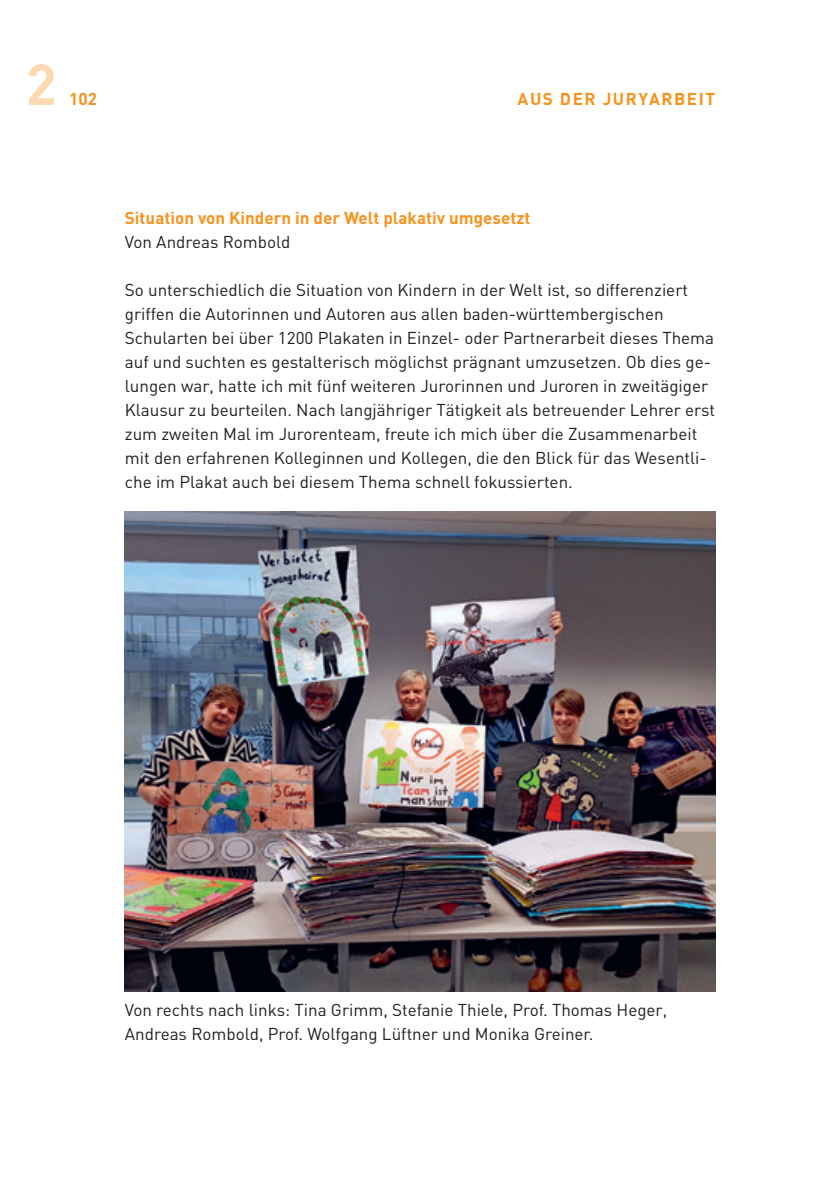
<style>
.page{position:relative;width:840px;height:1191px;background:#fff}
.page>*{position:absolute;margin:0;border:0;box-sizing:border-box;transform-origin:0 0}
.t1{font:700 57px "DIN";color:#fedab3}
.t2{font:17px/24px "DIN";color:#231f20}
.t3{font:700 17px "DIN";color:#f7931d}
.t4{font:700 17px "DIN";letter-spacing:.09em;color:#f7931d}
</style>
<div class="page">
<img style="left:125px;top:511px;width:589px;height:480px">
<h1 class="t1" style="left:26px;top:47px;width:32px">2</h1>
<p class="t3" style="left:69px;top:88px;width:29px">102</p>
<p class="t4" style="left:517px;top:88px;width:199px">AUS DER JURYARBEIT</p>
<p class="t3" style="left:125px;top:206px;width:407px">Situation von Kindern in der Welt plakativ umgesetzt</p>
<p class="t2" style="left:125px;top:229px;width:167px">Von Andreas Rombold</p>
<p class="t2" style="left:125px;top:277px;width:591px">So unterschiedlich die Situation von Kindern in der Welt ist, so differenziert griffen die Autorinnen und Autoren aus allen baden-württembergischen Schularten bei über 1200 Plakaten in Einzel- oder Partnerarbeit dieses Thema auf und suchten es gestalterisch möglichst prägnant umzusetzen. Ob dies ge&shy;lungen war, hatte ich mit fünf weiteren Jurorinnen und Juroren in zweitägiger Klausur zu beurteilen. Nach langjähriger Tätigkeit als betreuender Lehrer erst zum zweiten Mal im Jurorenteam, freute ich mich über die Zusammenarbeit mit den erfahrenen Kolleginnen und Kollegen, die den Blick für das Wesentli&shy;che im Plakat auch bei diesem Thema schnell fokussierten.</p>
<p class="t2" style="left:125px;top:997px;width:543px">Von rechts nach links: Tina Grimm, Stefanie Thiele, Prof. Thomas Heger,<br>Andreas Rombold, Prof. Wolfgang Lüftner und Monika Greiner.</p>
</div>
